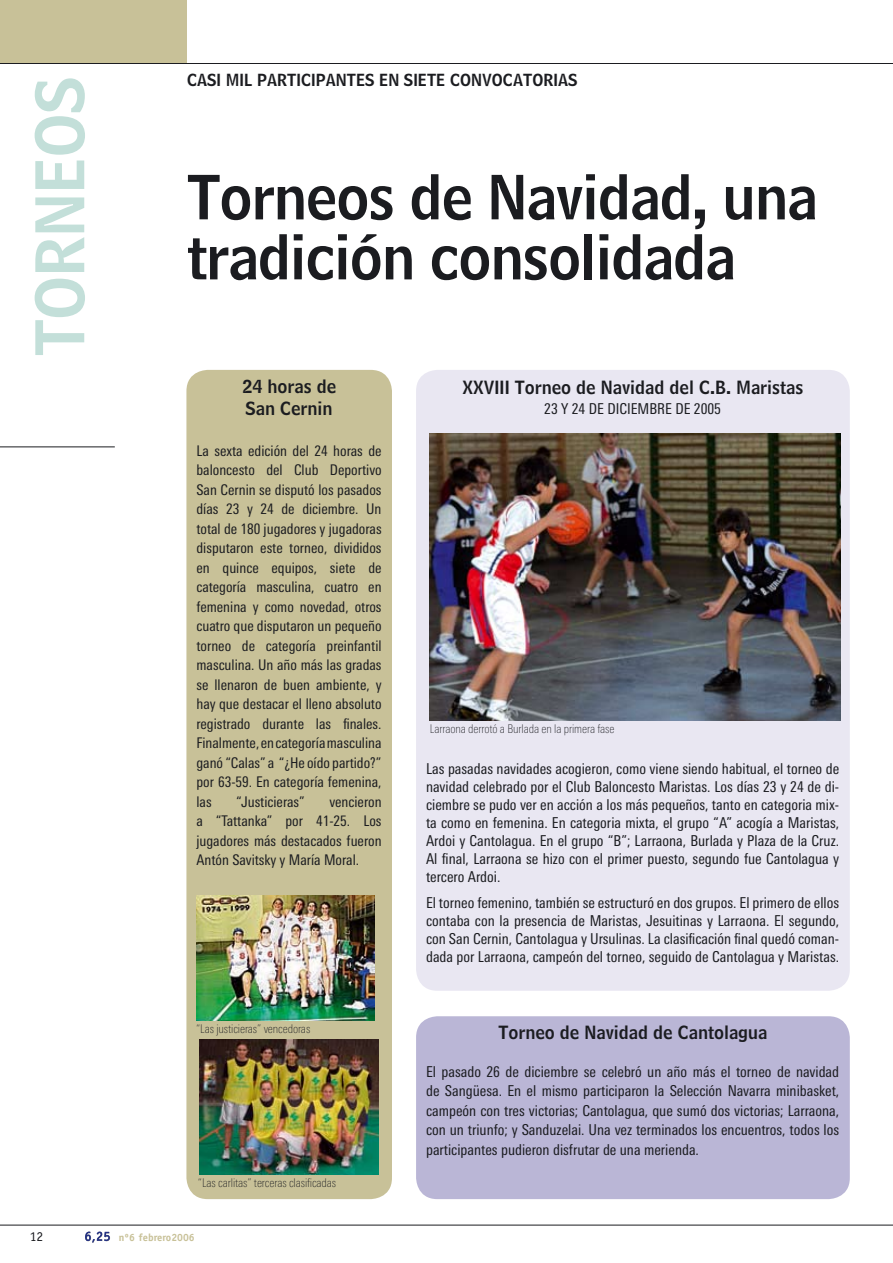
<style>
.page{position:relative;width:893px;height:1263px;background:#fff}
.page>*{position:absolute;margin:0;border:0;box-sizing:border-box;transform-origin:0 0}
.t1{font:66px "Bell Centennial BT Name And Number";letter-spacing:-.01em;color:#c3dfd9}
.t2{font:60px/60px "Bell Centennial BT Name And Number";letter-spacing:-.02em;color:#1b1c20}
.t3{font:18px/21.6px "Bell Centennial BT Name And Number";color:#1b1c20}
.t4{font:16.5px "Bell Centennial BT Name And Number";color:#1b1c20}
.t5{font:condensed 15px/18px "Linotype Univers";color:#1b1c20;text-align:justify}
.t6{font:condensed 14.7px/19.5px "Linotype Univers";color:#1b1c20;text-align:justify}
.t7{font:13.5px "Officina Sans";color:#1b1c20}
.t8{font:100 condensed 12px "Linotype Univers";letter-spacing:-.01em;color:#1b1c20}
.t9{font:700 10.5px "Officina Sans";color:#c8c198}
</style>
<div class="page">
<div style="left:0;top:0;width:187px;height:64px;background:#c8c198"></div>
<hr style="left:0;top:63px;width:893px;height:1px;background:#1b1c20">
<hr style="left:0;top:446px;width:115px;height:1px;background:#1b1c20">
<hr style="left:0;top:1225px;width:893px;height:1px;background:#1b1c20">
<svg style="left:85px;top:1231px;width:25px;height:12px"></svg>
<div style="left:186px;top:370px;width:206px;height:829px;background:#c8c198;border-radius:21px"></div>
<img style="left:196px;top:895px;width:179px;height:125px">
<div style="left:416px;top:370px;width:434px;height:621px;background:#e9e7f2;border-radius:21px"></div>
<img style="left:199px;top:1040px;width:180px;height:134px">
<div style="left:416px;top:1016px;width:434px;height:183px;background:#bab6d6;border-radius:21px"></div>
<img style="left:430px;top:433px;width:410px;height:288px">
<h1 class="t1" style="left:18px;top:356px;width:281px;rotate:-90deg">TORNEOS</h1>
<p class="t4" style="left:187px;top:69px;width:392px">CASI MIL PARTICIPANTES EN SIETE CONVOCATORIAS</p>
<h2 class="t2" style="left:187px;top:166px;width:632px">Torneos de Navidad, una tradición consolidada</h2>
<p class="t3" style="left:242px;top:375px;width:95px">24 horas de<br>San Cernin</p>
<p class="t6" style="left:196px;top:441px;width:187px">La sexta edición del 24 horas de baloncesto del Club Deportivo San Cernin se disputó los pasados días 23 y 24 de diciembre. Un total de 180 jugadores y jugadoras disputaron este torneo, divididos en quince equipos, siete de categoría masculina, cuatro en femenina y como novedad, otros cuatro que disputaron un pequeño torneo de categoría preinfantil masculina. Un año más las gradas se llenaron de buen ambiente, y hay que destacar el lleno absoluto registrado durante las finales.<br>Finalmente, en categoría masculina ganó “Calas” a “¿He oído partido?” por 63-59. En categoría femenina, las</p>
<p class="t6" style="left:236px;top:792px;width:70px">“Justicieras”</p>
<p class="t6" style="left:196px;top:792px;width:187px;text-indent:133px">vencieron a “Tattanka” por 41-25. Los jugadores más destacados fueron Antón Savitsky y María Moral.</p>
<p class="t8" style="left:196px;top:1022px;width:116px">“Las justicieras” vencedoras</p>
<p class="t8" style="left:198px;top:1176px;width:140px">“Las carlitas” terceras clasificadas</p>
<p class="t7" style="left:30px;top:1228px;width:13px">12</p>
<p class="t9" style="left:119px;top:1231px;width:77px">nº6 febrero2006</p>
<p class="t3" style="left:462px;top:376px;width:343px">XXVIII Torneo de Navidad del C.B. Maristas</p>
<p class="t5" style="left:544px;top:399px;width:178px">23 Y 24 DE DICIEMBRE DE 2005</p>
<p class="t8" style="left:430px;top:721px;width:186px">Larraona derrotó a Burlada en la primera fase</p>
<p class="t5" style="left:426px;top:759px;width:415px">Las pasadas navidades acogieron, como viene siendo habitual, el torneo de navidad celebrado por el Club Baloncesto Maristas. Los días 23 y 24 de di&shy;ciembre se pudo ver en acción a los más pequeños, tanto en categoria mix&shy;ta como en femenina. En categoria mixta, el grupo “A” acogía a Maristas, Ardoi y Cantolagua. En el grupo “B”; Larraona, Burlada y Plaza de la Cruz.<br>Al final, Larraona se hizo con el primer puesto, segundo fue Cantolagua y tercero Ardoi.</p>
<p class="t5" style="left:426px;top:894px;width:415px">El torneo femenino, también se estructuró en dos grupos. El primero de ellos contaba con la presencia de Maristas, Jesuitinas y Larraona. El segundo, con San Cernin, Cantolagua y Ursulinas. La clasificación final quedó coman&shy;dada por Larraona, campeón del torneo, seguido de Cantolagua y Maristas.</p>
<p class="t3" style="left:498px;top:1021px;width:271px">Torneo de Navidad de Cantolagua</p>
<p class="t5" style="left:426px;top:1062px;width:415px;line-height:19.5px">El pasado 26 de diciembre se celebró un año más el torneo de navidad de Sangüesa. En el mismo participaron la Selección Navarra minibasket, campeón con tres victorias; Cantolagua, que sumó dos victorias; Larraona, con un triunfo; y Sanduzelai. Una vez terminados los encuentros, todos los participantes pudieron disfrutar de una merienda.</p>
</div>
